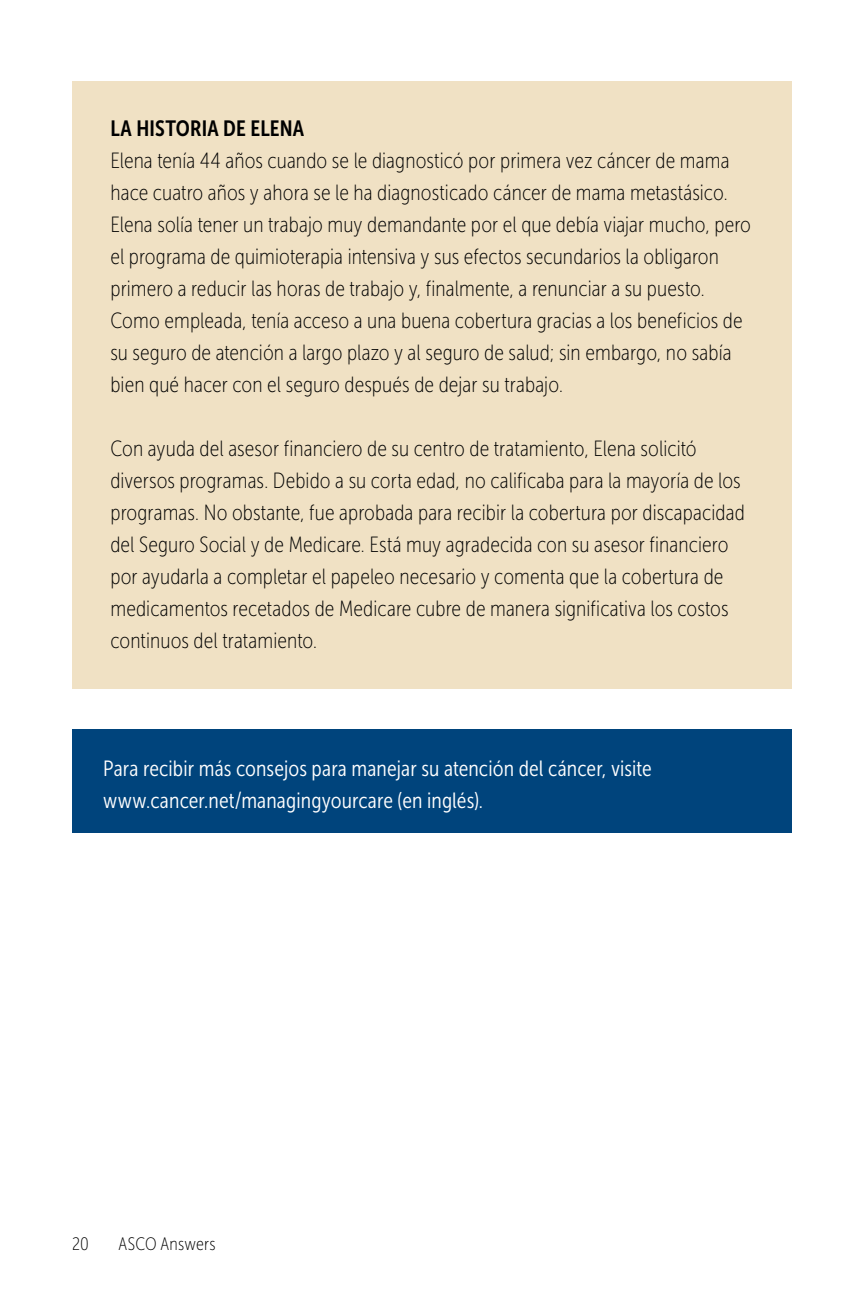
<style>
.page{position:relative;width:864px;height:1296px;background:#fff}
.page>*{position:absolute;margin:0;border:0;box-sizing:border-box;transform-origin:0 0}
.t1{font:22px/32px "Museo Sans Cond 100";letter-spacing:.005em;color:#000}
.t2{font:22px/32px "Museo Sans Cond 300";letter-spacing:.005em;color:#fff}
.t3{font:22px "Museo Sans Cond 700";letter-spacing:.01em;color:#000}
.t4{font:18px "Museo Sans Cond 100";letter-spacing:.01em;color:#000}
</style>
<div class="page">
<div style="left:72px;top:730px;width:720px;height:103px;background:#00447c"></div>
<div style="left:72px;top:82px;width:720px;height:607px;background:#f0e1c4"></div>
<p class="t3" style="left:110px;top:116px;width:195px">LA HISTORIA DE ELENA</p>
<p class="t1" style="left:110px;top:145px;width:642px">Elena tenía 44 años cuando se le diagnosticó por primera vez cáncer de mama hace cuatro años y ahora se le ha diagnosticado cáncer de mama metastásico.<br>Elena solía tener un trabajo muy demandante por el que debía viajar mucho, pero el programa de quimioterapia intensiva y sus efectos secundarios la obligaron primero a reducir las horas de trabajo y, finalmente, a renunciar a su puesto.<br>Como empleada, tenía acceso a una buena cobertura gracias a los beneficios de su seguro de atención a largo plazo y al seguro de salud; sin embargo, no sabía bien qué hacer con el seguro después de dejar su trabajo.</p>
<p class="t1" style="left:110px;top:433px;width:636px">Con ayuda del asesor financiero de su centro de tratamiento, Elena solicitó diversos programas. Debido a su corta edad, no calificaba para la mayoría de los programas. No obstante, fue aprobada para recibir la cobertura por discapacidad del Seguro Social y de Medicare. Está muy agradecida con su asesor financiero por ayudarla a completar el papeleo necesario y comenta que la cobertura de medicamentos recetados de Medicare cubre de manera significativa los costos continuos del tratamiento.</p>
<p class="t2" style="left:103px;top:753px;width:550px">Para recibir más consejos para manejar su atención del cáncer, visite www.cancer.net/managingyourcare (en inglés).</p>
<p class="t4" style="left:72px;top:1234px;width:18px">20</p>
<p class="t4" style="left:119px;top:1234px;width:98px">ASCO Answers</p>
</div>
